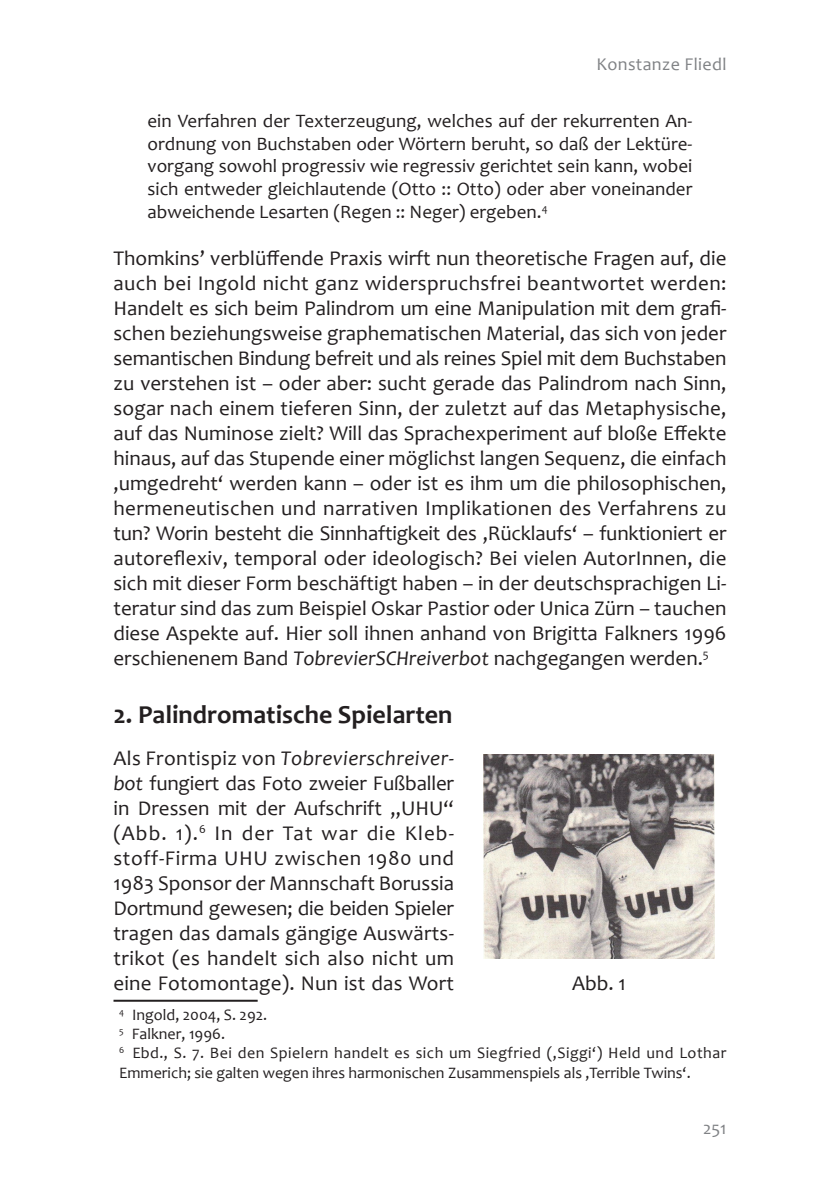
<style>
.page{position:relative;width:840px;height:1191px;background:#fff}
.page>*{position:absolute;margin:0;border:0;box-sizing:border-box;transform-origin:0 0}
.nadpis2{font:700 26px "Candara";color:#231f20}
.odstavec_bez_odsazen{font:21px/25px "Candara";color:#231f20;text-align:justify}
.citace{font:19px/22.6px "Candara";color:#231f20;text-align:justify}
.t1{font:18px "Candara";letter-spacing:.02em;color:#808285}
.poznámka_pod_čarou{font:16px/19.2px "Candara";color:#231f20}
.s1{font-style:italic}
</style>
<div class="page">
<hr style="left:113px;top:999px;width:144px;height:2px;background:#231f20">
<img style="left:483px;top:754px;width:231px;height:205px">
<p class="t1" style="left:596px;top:53px;width:131px">Konstanze Fliedl</p>
<p class="citace" style="left:147px;top:110px;width:546px">ein Verfahren der Texterzeugung, welches auf der rekurrenten An&shy;ordnung von Buchstaben oder Wörtern beruht, so daß der Lektüre&shy;vorgang sowohl progressiv wie regressiv gerichtet sein kann, wobei sich entweder gleichlautende (Otto :: Otto) oder aber voneinander abweichende Lesarten (Regen :: Neger) ergeben.<sup>4</sup></p>
<p class="odstavec_bez_odsazen" style="left:113px;top:246px;width:614px">Thomkins’ verblüffende Praxis wirft nun theoretische Fragen auf, die auch bei Ingold nicht ganz widerspruchsfrei beantwortet werden:<br>Handelt es sich beim Palindrom um eine Manipulation mit dem grafi&shy;schen beziehungsweise graphematischen Material, das sich von jeder semantischen Bindung befreit und als reines Spiel mit dem Buchstaben zu verstehen ist – oder aber: sucht gerade das Palindrom nach Sinn, sogar nach einem tieferen Sinn, der zuletzt auf das Metaphysische, auf das Numinose zielt? Will das Sprachexperiment auf bloße Effekte hinaus, auf das Stupende einer möglichst langen Sequenz, die einfach ‚umgedreht‘ werden kann – oder ist es ihm um die philosophischen, hermeneutischen und narrativen Implikationen des Verfahrens zu tun? Worin besteht die Sinnhaftigkeit des ‚Rücklaufs‘ – funktioniert er autoreflexiv, temporal oder ideologisch? Bei vielen AutorInnen, die sich mit dieser Form beschäftigt haben – in der deutschsprachigen Li&shy;teratur sind das zum Beispiel Oskar Pastior oder Unica Zürn – tauchen diese Aspekte auf. Hier soll ihnen anhand von Brigitta Falkners 1996 erschienenem Band <span class="s1">TobrevierSCHreiverbot</span> nachgegangen werden.<sup>5</sup></p>
<p class="nadpis2" style="left:113px;top:698px;width:340px">2. Palindromatische Spielarten</p>
<p class="odstavec_bez_odsazen" style="left:113px;top:745px;width:342px">Als Frontispiz von <span class="s1">Tobrevierschreiver&shy;bot</span> fungiert das Foto zweier Fußballer in Dressen mit der Aufschrift „UHU“ (Abb. 1).<sup>6</sup> In der Tat war die Kleb&shy;stoff-Firma UHU zwischen 1980 und 1983 Sponsor der Mannschaft Borussia Dortmund gewesen; die beiden Spieler tragen das damals gängige Auswärts&shy;trikot (es handelt sich also nicht um eine Fotomontage). Nun ist das Wort</p>
<p class="poznámka_pod_čarou" style="left:119px;top:1005px;width:149px"><sup>4</sup> Ingold, 2004, S. 292.</p>
<p class="poznámka_pod_čarou" style="left:119px;top:1024px;width:107px"><sup>5</sup> Falkner, 1996.</p>
<p class="poznámka_pod_čarou" style="left:119px;top:1043px;width:608px"><sup>6</sup> Ebd., S. 7. Bei den Spielern handelt es sich um Siegfried (‚Siggi‘) Held und Lothar<br>Emmerich; sie galten wegen ihres harmonischen Zusammenspiels als ‚Terrible Twins‘.</p>
<p class="odstavec_bez_odsazen" style="left:572px;top:970px;width:55px">Abb. 1</p>
<p class="t1" style="left:702px;top:1117px;width:25px">251</p>
</div>
